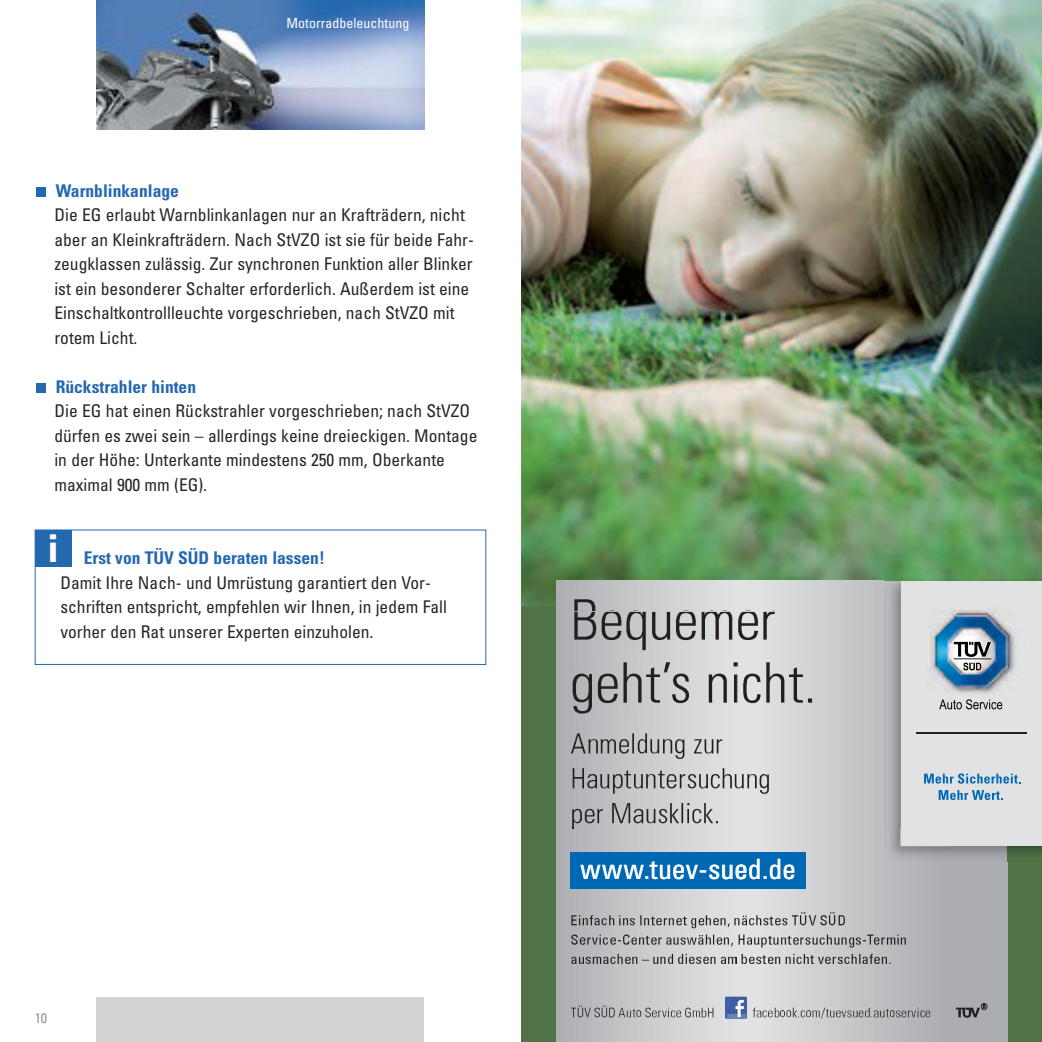
<style>
.page{position:relative;width:1042px;height:1042px;background:#fff}
.page>*{position:absolute;margin:0;border:0;box-sizing:border-box;transform-origin:0 0}
.t1{font:700 38.32px "Univers";color:#fff}
.t2{font:condensed 28px "Univers";letter-spacing:-.005em;color:#fff}
.t3{font:condensed 17.5px/24.5px "Univers";color:#272627}
.t4{font:700 condensed 17.5px "Univers";color:#2468b0}
.t5{font:condensed 14px "Univers";color:#fff}
.t6{font:condensed 14px "Univers";color:#939393}
</style>
<div class="page">
<div style="left:521px;top:0;width:521px;height:1042px;background:#507348"></div>
<img style="left:521px;top:0;width:521px;height:605px">
<img style="left:556px;top:581px;width:451px;height:461px">
<svg style="left:900px;top:581px;width:142px;height:265px;background:#c8d0d8"></svg>
<div style="left:571px;top:852px;width:235px;height:36px;background:#0168b3"></div>
<div style="left:725px;top:996px;width:22px;height:22px;background:#3e60a2"></div>
<hr style="left:726px;top:1014px;width:19px;height:3px;background:#6a82b5">
<svg style="left:735px;top:1000px;width:9px;height:17px"></svg>
<img style="left:676px;top:610px;width:56px;height:2px">
<img style="left:681px;top:610px;width:48px;height:2px">
<img style="left:574px;top:599px;width:22px;height:13px">
<svg style="left:652px;top:611px;width:18px;height:1px"></svg>
<svg style="left:631px;top:610px;width:15px;height:2px"></svg>
<img style="left:601px;top:610px;width:20px;height:2px">
<svg style="left:607px;top:610px;width:10px;height:2px"></svg>
<img style="left:885px;top:581px;width:15px;height:31px">
<img style="left:885px;top:575px;width:157px;height:6px">
<svg style="left:763px;top:610px;width:12px;height:2px"></svg>
<img style="left:738px;top:610px;width:20px;height:2px">
<svg style="left:743px;top:610px;width:10px;height:2px"></svg>
<img style="left:704px;top:803px;width:14px;height:20px">
<img style="left:692px;top:809px;width:9px;height:14px">
<img style="left:687px;top:803px;width:2px;height:20px">
<img style="left:681px;top:803px;width:2px;height:20px">
<img style="left:670px;top:803px;width:9px;height:20px">
<img style="left:659px;top:809px;width:8px;height:14px">
<img style="left:646px;top:809px;width:9px;height:14px">
<img style="left:633px;top:809px;width:10px;height:14px">
<img style="left:604px;top:803px;width:26px;height:20px">
<img style="left:612px;top:814px;width:18px;height:9px">
<img style="left:597px;top:809px;width:6px;height:14px">
<img style="left:572px;top:809px;width:22px;height:1px">
<img style="left:572px;top:810px;width:22px;height:17px">
<svg style="left:735px;top:774px;width:1px;height:14px"></svg>
<img style="left:722px;top:768px;width:10px;height:20px">
<img style="left:711px;top:774px;width:9px;height:14px">
<img style="left:688px;top:774px;width:20px;height:2px">
<img style="left:688px;top:776px;width:20px;height:12px">
<img style="left:667px;top:774px;width:18px;height:14px">
<img style="left:658px;top:770px;width:6px;height:18px">
<img style="left:634px;top:774px;width:21px;height:14px">
<img style="left:624px;top:770px;width:7px;height:18px">
<img style="left:613px;top:774px;width:9px;height:20px">
<img style="left:600px;top:774px;width:9px;height:14px">
<img style="left:587px;top:774px;width:10px;height:14px">
<img style="left:573px;top:768px;width:11px;height:20px">
<img style="left:704px;top:739px;width:18px;height:14px">
<img style="left:686px;top:739px;width:8px;height:14px">
<img style="left:694px;top:739px;width:7px;height:14px">
<img style="left:675px;top:739px;width:9px;height:20px">
<img style="left:663px;top:739px;width:9px;height:14px">
<img style="left:638px;top:733px;width:21px;height:20px">
<img style="left:632px;top:733px;width:2px;height:20px">
<img style="left:619px;top:739px;width:10px;height:14px">
<img style="left:601px;top:739px;width:15px;height:14px">
<img style="left:588px;top:739px;width:10px;height:14px">
<img style="left:571px;top:733px;width:15px;height:20px">
<img style="left:733px;top:662px;width:3px;height:40px">
<img style="left:692px;top:673px;width:17px;height:29px">
<img style="left:709px;top:673px;width:18px;height:29px">
<img style="left:672px;top:673px;width:17px;height:30px">
<svg style="left:664px;top:662px;width:6px;height:10px"></svg>
<img style="left:646px;top:667px;width:14px;height:35px">
<img style="left:573px;top:662px;width:68px;height:36px">
<img style="left:573px;top:698px;width:68px;height:15px">
<img style="left:676px;top:612px;width:56px;height:20px">
<img style="left:676px;top:632px;width:56px;height:8px">
<img style="left:652px;top:612px;width:18px;height:28px">
<img style="left:626px;top:612px;width:20px;height:38px">
<img style="left:601px;top:612px;width:20px;height:28px">
<img style="left:574px;top:612px;width:22px;height:27px">
<img style="left:885px;top:612px;width:15px;height:215px">
<img style="left:759px;top:774px;width:10px;height:20px">
<img style="left:917px;top:732px;width:109px;height:1px">
<img style="left:747px;top:774px;width:9px;height:14px">
<img style="left:736px;top:774px;width:7px;height:14px">
<svg style="left:808px;top:698px;width:4px;height:4px"></svg>
<img style="left:789px;top:667px;width:14px;height:35px">
<img style="left:766px;top:662px;width:18px;height:40px">
<img style="left:743px;top:673px;width:17px;height:30px">
<img style="left:736px;top:662px;width:2px;height:40px">
<img style="left:763px;top:612px;width:12px;height:27px">
<img style="left:738px;top:612px;width:20px;height:28px">
<svg style="left:572px;top:827px;width:22px;height:1px"></svg>
<img style="left:617px;top:954px;width:20px;height:10px">
<svg style="left:610px;top:957px;width:5px;height:7px"></svg>
<img style="left:593px;top:957px;width:15px;height:7px">
<svg style="left:571px;top:957px;width:20px;height:7px"></svg>
<svg style="left:571px;top:934px;width:165px;height:12px;background:#a6a6a8"></svg>
<svg style="left:571px;top:1005px;width:154px;height:12px;background:#afafb1"></svg>
<img style="left:885px;top:827px;width:66px;height:35px">
<svg style="left:638px;top:954px;width:252px;height:10px;background:#a5a5a7"></svg>
<svg style="left:754px;top:934px;width:152px;height:13px;background:#a7a7a9"></svg>
<img style="left:736px;top:934px;width:2px;height:10px">
<img style="left:738px;top:934px;width:14px;height:10px">
<svg style="left:829px;top:912px;width:16px;height:13px"></svg>
<img style="left:809px;top:915px;width:18px;height:10px">
<svg style="left:800px;top:912px;width:6px;height:13px"></svg>
<img style="left:782px;top:915px;width:16px;height:10px">
<svg style="left:571px;top:915px;width:209px;height:13px;background:#ababad"></svg>
<img style="left:747px;top:1007px;width:5px;height:10px">
<svg style="left:752px;top:1007px;width:178px;height:11px;background:#aaaaad"></svg>
<img style="left:951px;top:846px;width:91px;height:16px">
<img style="left:956px;top:1008px;width:23px;height:9px">
<svg style="left:980px;top:1003px;width:7px;height:7px"></svg>
<div style="left:36px;top:188px;width:10px;height:9px;background:#2468b0"></div>
<div style="left:36px;top:384px;width:10px;height:9px;background:#2468b0"></div>
<div style="left:97px;top:997px;width:327px;height:45px;background:#d1d2d4"></div>
<div style="left:35px;top:529px;width:451px;height:136px;border:1px solid #2468b0"></div>
<div style="left:35px;top:530px;width:37px;height:37px;background:#2468b0"></div>
<img style="left:97px;top:0;width:327px;height:129px">
<p class="t5" style="left:286px;top:18px;width:124px">Motorradbeleuchtung</p>
<p class="t4" style="left:56px;top:184px;width:125px">Warnblinkanlage</p>
<p class="t3" style="left:54px;top:204px;width:421px">Die EG erlaubt Warnblinkanlagen nur an Krafträdern, nicht aber an Kleinkrafträdern. Nach StVZO ist sie für beide Fahr&shy;zeugklassen zulässig. Zur synchronen Funktion aller Blinker ist ein besonderer Schalter erforderlich. Außerdem ist eine Einschaltkontrollleuchte vorgeschrieben, nach StVZO mit rotem Licht.</p>
<p class="t4" style="left:56px;top:380px;width:142px">Rückstrahler hinten</p>
<p class="t3" style="left:54px;top:400px;width:424px">Die EG hat einen Rückstrahler vorgeschrieben; nach StVZO dürfen es zwei sein – allerdings keine dreieckigen. Montage in der Höhe: Unterkante mindestens 250 mm, Oberkante maximal 900 mm (EG).</p>
<h1 class="t1" style="left:48px;top:534px;width:12px">i</h1>
<p class="t4" style="left:84px;top:551px;width:243px">Erst von TÜV SÜD beraten lassen!</p>
<p class="t3" style="left:60px;top:572px;width:388px">Damit Ihre Nach- und Umrüstung garantiert den Vor&shy;schriften entspricht, empfehlen wir Ihnen, in jedem Fall vorher den Rat unserer Experten einzuholen.</p>
<p class="t6" style="left:35px;top:1012px;width:14px">10</p>
<h2 class="t2" style="left:580px;top:859px;width:217px">www.tuev-sued.de</h2>
</div>
